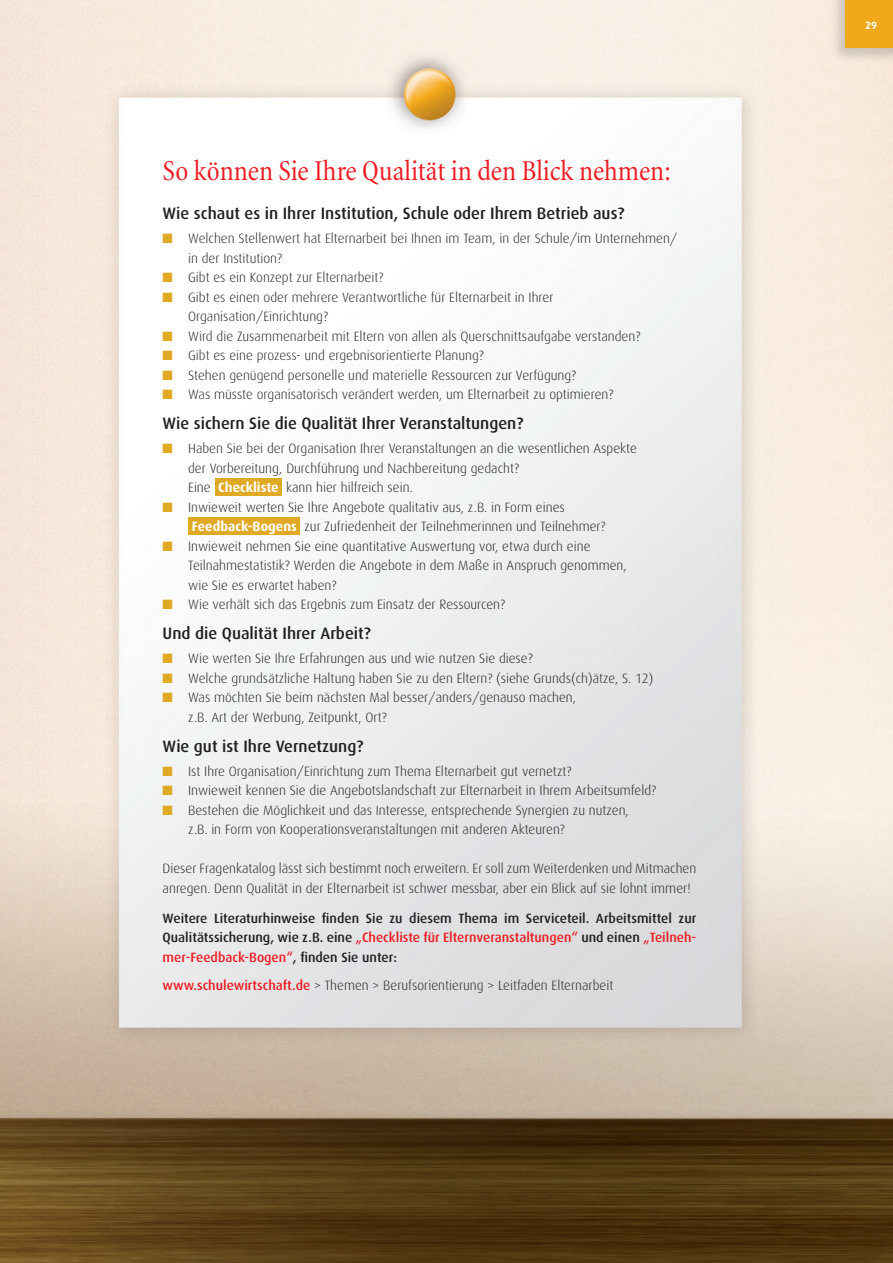
<style>
.page{position:relative;width:893px;height:1263px;background:#fff}
.page>*{position:absolute;margin:0;border:0;box-sizing:border-box;transform-origin:0 0}
.t1{font:condensed 29.25px "Minion";color:#ee1d23}
.t2{font:500 16.5px "Dax";color:#231f20}
.t3{font:300 13.5px/19.5px "Dax";color:#231f20}
.t4{font:500 13.5px/19.5px "Dax";color:#231f20;text-align:justify}
.t5{font:700 10.5px "Dax";color:#fff}
.s1{color:#e0a924}
.s2{font-weight:700;color:#fff}
.s3{color:#ee1d23}
.s4{font-weight:500;color:#ee1d23}
</style>
<div class="page">
<img style="left:0;top:0;width:893px;height:1262px">
<img style="left:831px;top:0;width:62px;height:64px">
<div style="left:845px;top:0;width:48px;height:48px;background:#f1a81b"></div>
<div style="left:215px;top:478px;width:67px;height:18px;background:#e0a924"></div>
<div style="left:189px;top:517px;width:111px;height:18px;background:#e0a924"></div>
<h1 class="t1" style="left:163px;top:159px;width:510px">So können Sie Ihre Qualität in den Blick nehmen:</h1>
<p class="t2" style="left:163px;top:206px;width:463px">Wie schaut es in Ihrer Institution, Schule oder Ihrem Betrieb aus?</p>
<p class="t3" style="left:188px;top:229px;width:491px;text-indent:-26px"><span class="s1">■</span> Welchen Stellenwert hat Elternarbeit bei Ihnen im Team, in der Schule/im Unternehmen/ in der Institution?</p>
<p class="t3" style="left:163px;top:268px;width:222px"><span class="s1">■</span> Gibt es ein Konzept zur Elternarbeit?</p>
<p class="t3" style="left:188px;top:288px;width:367px;text-indent:-26px"><span class="s1">■</span> Gibt es einen oder mehrere Verantwortliche für Elternarbeit in Ihrer<br>Organisation/Einrichtung?</p>
<p class="t3" style="left:163px;top:327px;width:479px"><span class="s1">■</span> Wird die Zusammenarbeit mit Eltern von allen als Querschnittsaufgabe verstanden?</p>
<p class="t3" style="left:163px;top:346px;width:323px"><span class="s1">■</span> Gibt es eine prozess- und ergebnisorientierte Planung?</p>
<p class="t3" style="left:163px;top:366px;width:415px"><span class="s1">■</span> Stehen genügend personelle und materielle Ressourcen zur Verfügung?</p>
<p class="t3" style="left:163px;top:385px;width:452px"><span class="s1">■</span> Was müsste organisatorisch verändert werden, um Elternarbeit zu optimieren?</p>
<p class="t2" style="left:163px;top:416px;width:362px">Wie sichern Sie die Qualität Ihrer Veranstaltungen?</p>
<p class="t3" style="left:188px;top:439px;width:450px;text-indent:-26px"><span class="s1">■</span> Haben Sie bei der Organisation Ihrer Veranstaltungen an die wesentlichen Aspekte der Vorbereitung, Durchführung und Nachbereitung gedacht?<br>Eine <span class="s2">Checkliste</span> kann hier hilfreich sein.</p>
<p class="t3" style="left:192px;top:498px;width:415px;text-indent:-29px"><span class="s1">■</span> Inwieweit werten Sie Ihre Angebote qualitativ aus, z.B. in Form eines<br><span class="s2">Feedback-Bogens</span> zur Zufriedenheit der Teilnehmerinnen und Teilnehmer?</p>
<p class="t3" style="left:188px;top:537px;width:440px;text-indent:-26px"><span class="s1">■</span> Inwieweit nehmen Sie eine quantitative Auswertung vor, etwa durch eine<br>Teilnahmestatistik? Werden die Angebote in dem Maße in Anspruch genommen, wie Sie es erwartet haben?</p>
<p class="t3" style="left:163px;top:595px;width:344px"><span class="s1">■</span> Wie verhält sich das Ergebnis zum Einsatz der Ressourcen?</p>
<p class="t2" style="left:163px;top:626px;width:210px">Und die Qualität Ihrer Arbeit?</p>
<p class="t3" style="left:163px;top:649px;width:372px"><span class="s1">■</span> Wie werten Sie Ihre Erfahrungen aus und wie nutzen Sie diese?</p>
<p class="t3" style="left:163px;top:669px;width:492px"><span class="s1">■</span> Welche grundsätzliche Haltung haben Sie zu den Eltern? (siehe Grunds(ch)ätze, S. 12)</p>
<p class="t3" style="left:188px;top:688px;width:389px;text-indent:-26px"><span class="s1">■</span> Was möchten Sie beim nächsten Mal besser/anders/genauso machen, z.B. Art der Werbung, Zeitpunkt, Ort?</p>
<p class="t2" style="left:163px;top:739px;width:202px">Wie gut ist Ihre Vernetzung?</p>
<p class="t3" style="left:163px;top:762px;width:410px"><span class="s1">■</span> Ist Ihre Organisation/Einrichtung zum Thema Elternarbeit gut vernetzt?</p>
<p class="t3" style="left:163px;top:781px;width:495px"><span class="s1">■</span> Inwieweit kennen Sie die Angebotslandschaft zur Elternarbeit in Ihrem Arbeitsumfeld?</p>
<p class="t3" style="left:188px;top:801px;width:442px;text-indent:-26px"><span class="s1">■</span> Bestehen die Möglichkeit und das Interesse, entsprechende Synergien zu nutzen, z.B. in Form von Kooperationsveranstaltungen mit anderen Akteuren?</p>
<p class="t3" style="left:163px;top:859px;width:535px">Dieser Fragenkatalog lässt sich bestimmt noch erweitern. Er soll zum Weiterdenken und Mitmachen anregen. Denn Qualität in der Elternarbeit ist schwer messbar, aber ein Blick auf sie lohnt immer!</p>
<p class="t4" style="left:163px;top:909px;width:535px">Weitere Literaturhinweise finden Sie zu diesem Thema im Serviceteil. Arbeitsmittel zur Qualitätssicherung, wie z.B. eine <span class="s3">„Checkliste für Elternveranstaltungen“</span> und einen <span class="s3">„Teilneh&shy;mer-Feedback-Bogen“</span>, finden Sie unter:</p>
<p class="t3" style="left:163px;top:976px;width:452px"><span class="s4">www.schulewirtschaft.de</span> &gt; Themen &gt; Berufsorientierung &gt; Leitfaden Elternarbeit</p>
<p class="t5" style="left:865px;top:21px;width:13px">29</p>
</div>
